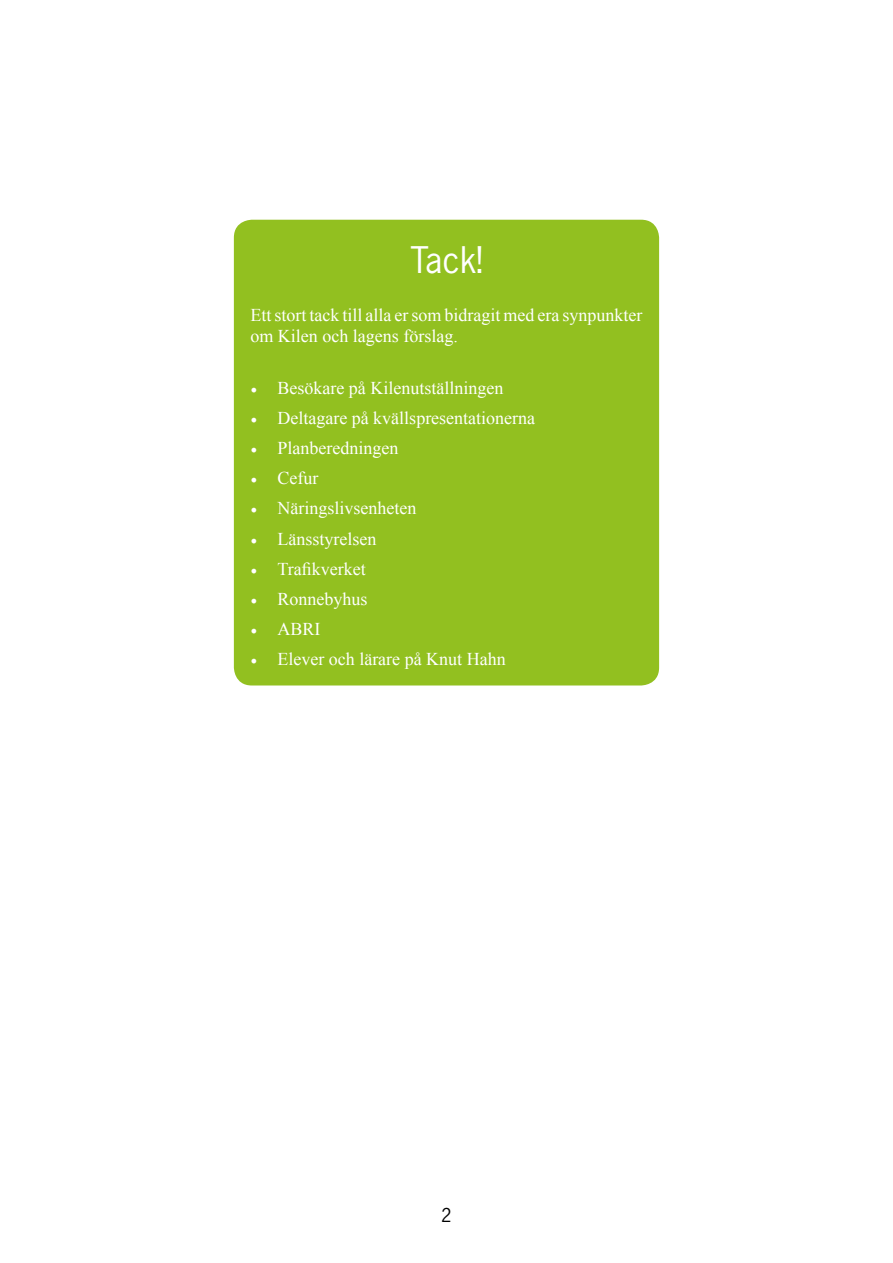
<style>
.page{position:relative;width:893px;height:1263px;background:#fff}
.page>*{position:absolute;margin:0;border:0;box-sizing:border-box;transform-origin:0 0}
.t1{font:34.5px "News Gothic Std";color:#fff}
.t2{font:18px/21.6px "Times New Roman";color:#fff}
.t3{font:18px "News Gothic Std";color:#000}
.s1{font-family:"Minion Pro"}
</style>
<div class="page">
<div style="left:234px;top:220px;width:425px;height:465px;background:#92c020;border-radius:18px"></div>
<h1 class="t1" style="left:410px;top:238px;width:74px">Tack!</h1>
<p class="t2" style="left:250px;top:304px;width:394px">Ett stort tack till alla er som bidragit med era synpunkter om Kilen och lagens förslag.</p>
<p class="t2" style="left:250px;top:377px;width:254px"><span class="s1">•</span> Besökare på Kilenutställningen</p>
<p class="t2" style="left:250px;top:407px;width:286px"><span class="s1">•</span> Deltagare på kvällspresentationerna</p>
<p class="t2" style="left:250px;top:437px;width:149px"><span class="s1">•</span> Planberedningen</p>
<p class="t2" style="left:250px;top:467px;width:69px"><span class="s1">•</span> Cefur</p>
<p class="t2" style="left:250px;top:497px;width:167px"><span class="s1">•</span> Näringslivsenheten</p>
<p class="t2" style="left:250px;top:527px;width:127px"><span class="s1">•</span> Länsstyrelsen</p>
<p class="t2" style="left:250px;top:558px;width:117px"><span class="s1">•</span> Trafikverket</p>
<p class="t2" style="left:250px;top:588px;width:118px"><span class="s1">•</span> Ronnebyhus</p>
<p class="t2" style="left:250px;top:618px;width:72px"><span class="s1">•</span> ABRI</p>
<p class="t2" style="left:250px;top:648px;width:257px"><span class="s1">•</span> Elever och lärare på Knut Hahn</p>
<p class="t3" style="left:441px;top:1203px;width:12px">2</p>
</div>
